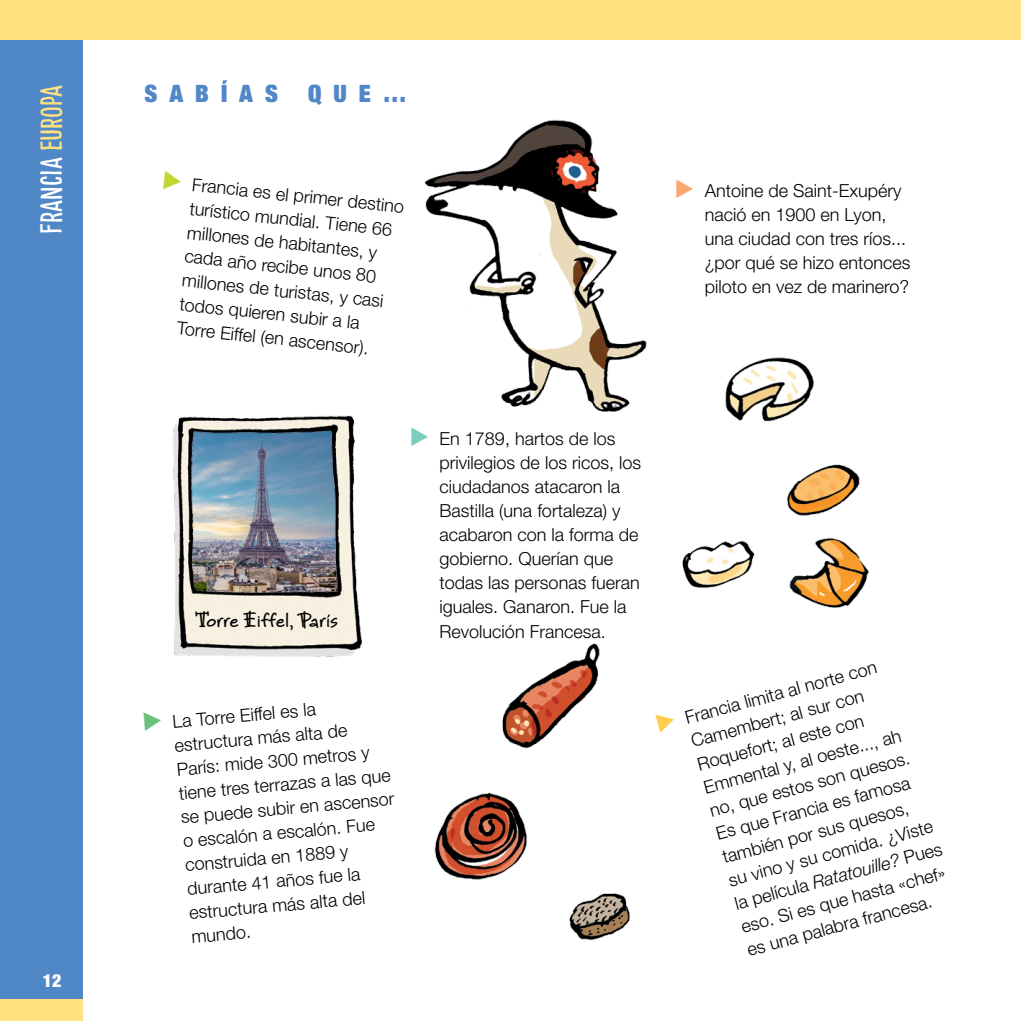
<style>
.page{position:relative;width:1021px;height:1021px;background:#fff}
.page>*{position:absolute;margin:0;border:0;box-sizing:border-box;transform-origin:0 0}
.t1{font:30px "Pinto NO 01";color:#fff}
.t2{font:900 condensed 24px "Helvetica Neue LT Std";letter-spacing:.5em;color:#5087c7}
.Txt_Polaroid{font:700 21px "Bruno JB Std";color:#000}
.texto_curiosidades{font:300 18px/24px "Helvetica Neue LT Std";color:#000}
.t3{font:900 condensed 18px "Helvetica Neue LT Std";color:#fff}
.s1{color:#ffe180}
.s2{color:#bfd730}
.s3{color:#f9a870}
.s4{color:#6ac17b}
.s5{color:#7cccbf}
.s6{color:#ffcc4e}
.s7{font-style:italic}
</style>
<div class="page">
<img style="left:0;top:39px;width:1020px;height:960px">
<div style="left:0;top:0;width:1020px;height:39px;background:#ffe180"></div>
<div style="left:0;top:999px;width:83px;height:21px;background:#ffe180"></div>
<img style="left:165px;top:407px;width:200px;height:257px">
<p class="t1" style="left:34px;top:234px;width:150px;rotate:-90deg">FRANCIA <span class="s1">EUROPA</span></p>
<h2 class="t2" style="left:145px;top:78px;width:135px">SABÍAS</h2>
<h2 class="t2" style="left:308px;top:78px;width:100px">QUE…</h2>
<p class="texto_curiosidades" style="left:193px;top:172px;width:215px;text-indent:-30px;rotate:6deg"><span class="s2">▶</span> Francia es el primer destino turístico mundial. Tiene 66 millones de habitantes, y cada año recibe unos 80 millones de turistas, y casi todos quieren subir a la<br>Torre Eiffel (en ascensor).</p>
<p class="texto_curiosidades" style="left:704px;top:178px;width:207px;text-indent:-30px"><span class="s3">▶</span> Antoine de Saint-Exupéry nació en 1900 en Lyon, una ciudad con tres ríos... ¿por qué se hizo entonces piloto en vez de marinero?</p>
<p class="t3" style="left:43px;top:969px;width:20px">12</p>
<p class="Txt_Polaroid" style="left:195px;top:606px;width:144px">Torre Eiffel, París</p>
<p class="texto_curiosidades" style="left:171px;top:709px;width:216px;text-indent:-30px;rotate:-5deg"><span class="s4">▶</span> La Torre Eiffel es la estructura más alta de<br>París: mide 300 metros y tiene tres terrazas a las que se puede subir en ascensor o escalón a escalón. Fue construida en 1889 y durante 41 años fue la estructura más alta del mundo.</p>
<p class="texto_curiosidades" style="left:439px;top:426px;width:203px;text-indent:-30px"><span class="s5">▶</span> En 1789, hartos de los privilegios de los ricos, los ciudadanos atacaron la<br>Bastilla (una fortaleza) y acabaron con la forma de gobierno. Querían que todas las personas fueran iguales. Ganaron. Fue la<br>Revolución Francesa.</p>
<p class="texto_curiosidades" style="left:682px;top:706px;width:216px;text-indent:-30px;rotate:-15deg"><span class="s6">▶</span> Francia limita al norte con<br>Camembert; al sur con<br>Roquefort; al este con<br>Emmental y, al oeste..., ah no, que estos son quesos.<br>Es que Francia es famosa también por sus quesos, su vino y su comida. ¿Viste la película <span class="s7">Ratatouille?</span> Pues eso. Si es que hasta «chef» es una palabra francesa.</p>
</div>
